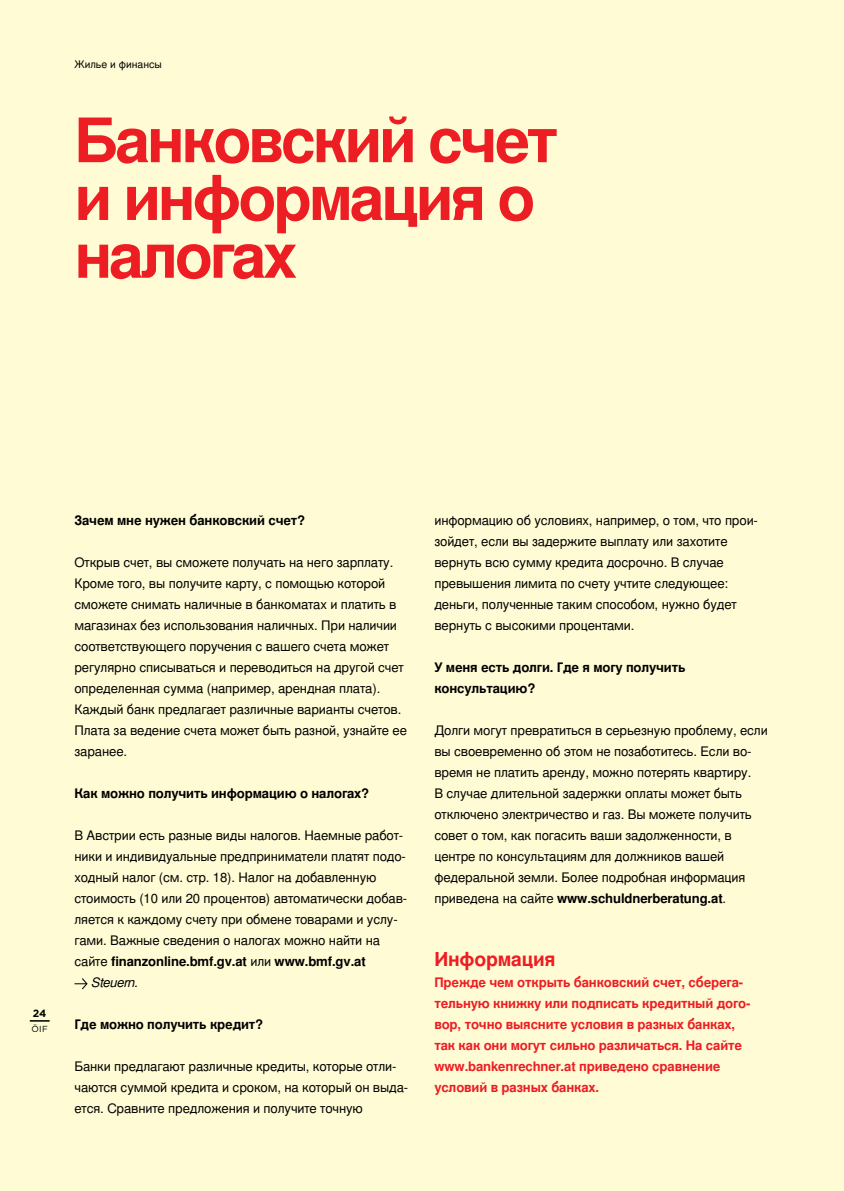
<style>
.page{position:relative;width:844px;height:1191px;background:#fff}
.page>*{position:absolute;margin:0;border:0;box-sizing:border-box;transform-origin:0 0}
.t1{font:700 61.25px/57.8px "Nimbus San LOT";letter-spacing:-.05em;color:#ed1d24}
.t2{font:700 19.25px "Nimbus San LOT";letter-spacing:-.01em;color:#ed1d24}
.t3{font:13.12px/21px "Nimbus San LOT";letter-spacing:-.01em;color:#000}
.t4{font:700 13.12px/21px "Nimbus San LOT";letter-spacing:-.01em;color:#ed1d24}
.t5{font:700 13.12px/21px "Nimbus San LOT";letter-spacing:-.01em;color:#000}
.t6{font:italic 13.12px "Nimbus San LOT";letter-spacing:-.03em;color:#000}
.t7{font:10.5px "Nimbus San LOT";color:#000}
.t8{font:700 10.5px "Gotham";color:#000}
.t9{font:8.75px "Gotham";color:#000}
.s1{font-weight:400}
.s2{font-weight:700}
</style>
<div class="page">
<div style="left:0;top:0;width:843px;height:1191px;background:#fffcd5"></div>
<svg style="left:74px;top:978px;width:14px;height:11px"></svg>
<svg style="left:30px;top:1020px;width:20px;height:1px"></svg>
<p class="t7" style="left:74px;top:58px;width:89px">Жилье и финансы</p>
<h1 class="t1" style="left:74px;top:114px;width:484px">Банковский счет и информация о налогах</h1>
<p class="t8" style="left:33px;top:1006px;width:15px">24</p>
<p class="t9" style="left:32px;top:1023px;width:18px">ÖIF</p>
<p class="t5" style="left:74px;top:510px;width:232px">Зачем мне нужен банковский счет?</p>
<p class="t3" style="left:74px;top:552px;width:334px">Открыв счет, вы сможете получать на него зарплату.<br>Кроме того, вы получите карту, с помощью которой сможете снимать наличные в банкоматах и платить в магазинах без использования наличных. При наличии соответствующего поручения с вашего счета может регулярно списываться и переводиться на другой счет определенная сумма (например, арендная плата).<br>Каждый банк предлагает различные варианты счетов.<br>Плата за ведение счета может быть разной, узнайте ее заранее.</p>
<p class="t5" style="left:74px;top:783px;width:296px">Как можно получить информацию о налогах?</p>
<p class="t3" style="left:74px;top:825px;width:330px">В Австрии есть разные виды налогов. Наемные работ-</p>
<p class="t3" style="left:74px;top:846px;width:333px">ники и индивидуальные предприниматели платят подо-</p>
<p class="t3" style="left:74px;top:867px;width:303px">ходный налог (см. стр. 18). Налог на добавленную</p>
<p class="t3" style="left:74px;top:888px;width:334px">стоимость (10 или 20 процентов) автоматически добав-</p>
<p class="t3" style="left:74px;top:909px;width:324px">ляется к каждому счету при обмене товарами и услу-</p>
<p class="t3" style="left:74px;top:930px;width:307px">гами. Важные сведения о налогах можно найти на</p>
<p class="t5" style="left:74px;top:951px;width:293px"><span class="s1">сайте</span> finanzonline.bmf.gv.at <span class="s1">или</span> www.bmf.gv.at</p>
<p class="t6" style="left:91px;top:974px;width:48px">Steuern.</p>
<p class="t5" style="left:74px;top:1014px;width:190px">Где можно получить кредит?</p>
<p class="t3" style="left:74px;top:1056px;width:335px">Банки предлагают различные кредиты, которые отли&shy;чаются суммой кредита и сроком, на который он выда&shy;ется. Сравните предложения и получите точную</p>
<p class="t3" style="left:434px;top:510px;width:325px">информацию об условиях, например, о том, что прои&shy;зойдет, если вы задержите выплату или захотите вернуть всю сумму кредита досрочно. В случае превышения лимита по счету учтите следующее: деньги, полученные таким способом, нужно будет вернуть с высокими процентами.</p>
<p class="t5" style="left:434px;top:657px;width:252px">У меня есть долги. Где я могу получить консультацию?</p>
<p class="t3" style="left:434px;top:720px;width:335px">Долги могут превратиться в серьезную проблему, если вы своевременно об этом не позаботитесь. Если во&shy;время не платить аренду, можно потерять квартиру.<br>В случае длительной задержки оплаты может быть отключено электричество и газ. Вы можете получить совет о том, как погасить ваши задолженности, в центре по консультациям для должников вашей федеральной земли. Более подробная информация приведена на сайте <span class="s2">www.schuldnerberatung.at</span>.</p>
<h2 class="t2" style="left:434px;top:948px;width:123px">Информация</h2>
<p class="t4" style="left:434px;top:972px;width:317px">Прежде чем открыть банковский счет, сберега&shy;тельную книжку или подписать кредитный дого&shy;вор, точно выясните условия в разных банках, так как они могут сильно различаться. На сайте www.bankenrechner.at приведено сравнение условий в разных банках.</p>
</div>
